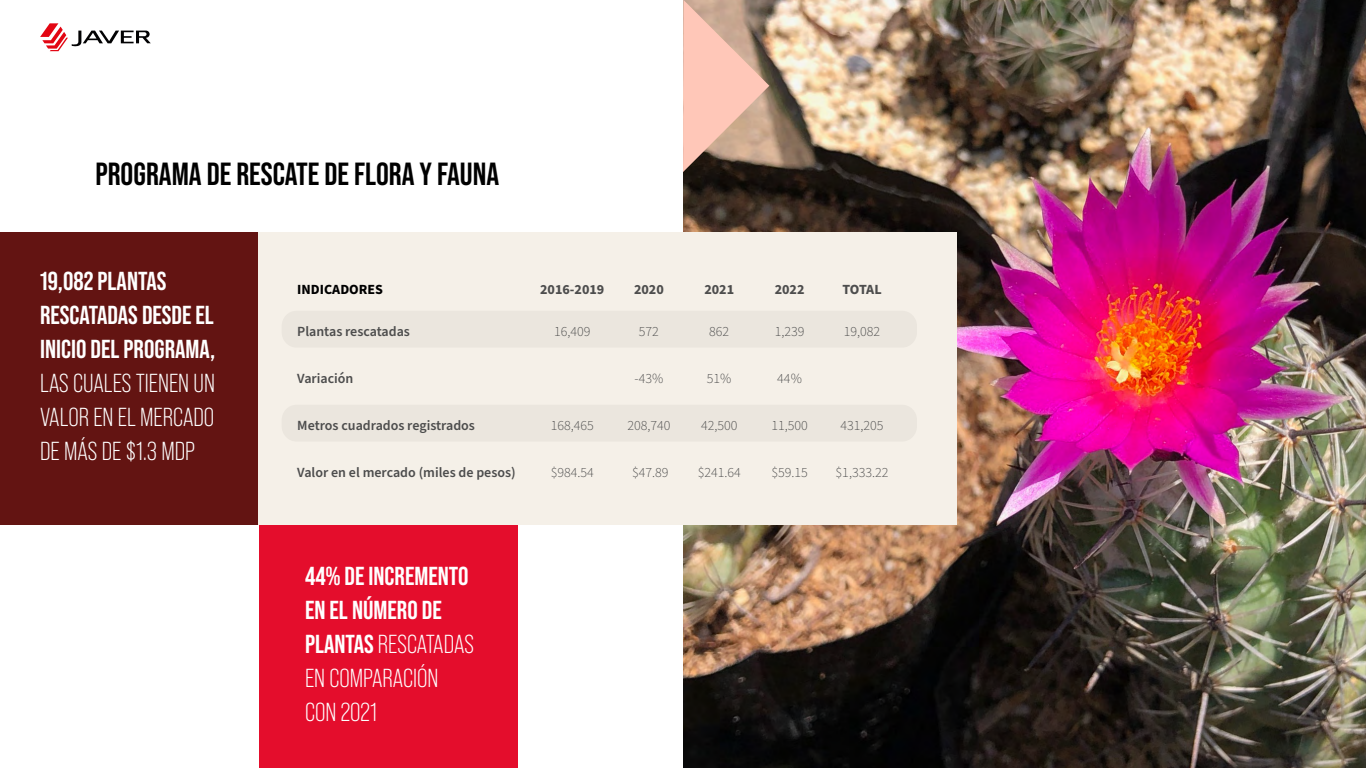
<style>
.page{position:relative;width:1366px;height:768px;background:#fff}
.page>*{position:absolute;margin:0;border:0;box-sizing:border-box;transform-origin:0 0}
.t1{font:700 32px "Bebas Neue Pro";color:#000}
.t2{font:700 26px/34px "Bebas Neue Pro";color:#fff}
.t3{font:26px/34px "Bebas Neue Pro";color:#fff;text-align:justify}
.t4{font:300 14px "Source Sans Pro";color:#4d4d4d}
.t5{font:600 14px "Source Sans Pro";color:#4d4d4d}
.t6{font:700 14px "Source Sans Pro";color:#4d4d4d}
.t7{font:700 14px "Source Sans Pro";color:#000}
.s1{font-weight:400}
</style>
<div class="page">
<div style="left:0;top:232px;width:259px;height:292px;background:#631412"></div>
<div style="left:259px;top:524px;width:259px;height:244px;background:#e40d2c"></div>
<img style="left:683px;top:0;width:683px;height:768px">
<svg style="left:683px;top:0;width:86px;height:172px;background:#d1a896"></svg>
<div style="left:259px;top:232px;width:698px;height:292px;background:#f5f0e8"></div>
<div style="left:282px;top:311px;width:635px;height:37px;background:#ebe6de;border-radius:15px"></div>
<div style="left:282px;top:405px;width:635px;height:37px;background:#ebe6de;border-radius:15px"></div>
<svg style="left:40px;top:23px;width:111px;height:28px"></svg>
<p class="t1" style="left:95px;top:156px;width:405px">PROGRAMA DE RESCATE DE FLORA Y FAUNA</p>
<p class="t2" style="left:40px;top:263px;width:177px">19,082 PLANTAS<br>RESCATADAS DESDE EL<br>INICIO DEL PROGRAMA,</p>
<p class="t3" style="left:40px;top:366px;width:176px">LAS CUALES TIENEN UN VALOR EN EL MERCADO DE MÁS DE $1.3 MDP</p>
<p class="t7" style="left:297px;top:280px;width:87px">INDICADORES</p>
<p class="t6" style="left:540px;top:280px;width:66px">2016-2019</p>
<p class="t6" style="left:634px;top:280px;width:31px">2020</p>
<p class="t6" style="left:704px;top:280px;width:31px">2021</p>
<p class="t6" style="left:775px;top:280px;width:31px">2022</p>
<p class="t6" style="left:842px;top:280px;width:41px">TOTAL</p>
<p class="t5" style="left:297px;top:322px;width:114px">Plantas rescatadas</p>
<p class="t4" style="left:554px;top:322px;width:38px">16,409</p>
<p class="t4" style="left:639px;top:322px;width:22px">572</p>
<p class="t4" style="left:709px;top:322px;width:22px">862</p>
<p class="t4" style="left:775px;top:322px;width:31px">1,239</p>
<p class="t4" style="left:844px;top:322px;width:38px">19,082</p>
<p class="t5" style="left:297px;top:369px;width:58px">Variación</p>
<p class="t4" style="left:635px;top:369px;width:30px">-43%</p>
<p class="t4" style="left:707px;top:369px;width:26px">51%</p>
<p class="t4" style="left:777px;top:369px;width:26px">44%</p>
<p class="t5" style="left:297px;top:416px;width:179px">Metros cuadrados registrados</p>
<p class="t4" style="left:551px;top:416px;width:45px">168,465</p>
<p class="t4" style="left:627px;top:416px;width:45px">208,740</p>
<p class="t4" style="left:701px;top:416px;width:38px">42,500</p>
<p class="t4" style="left:771px;top:416px;width:38px">11,500</p>
<p class="t4" style="left:841px;top:416px;width:45px">431,205</p>
<p class="t5" style="left:297px;top:463px;width:220px">Valor en el mercado (miles de pesos)</p>
<p class="t4" style="left:551px;top:463px;width:45px">$984.54</p>
<p class="t4" style="left:632px;top:463px;width:38px">$47.89</p>
<p class="t4" style="left:698px;top:463px;width:45px">$241.64</p>
<p class="t4" style="left:771px;top:463px;width:38px">$59.15</p>
<p class="t4" style="left:836px;top:463px;width:54px">$1,333.22</p>
<p class="t2" style="left:305px;top:559px;width:170px">44% DE INCREMENTO<br>EN EL NÚMERO DE<br>PLANTAS <span class="s1">RESCATADAS<br>EN COMPARACIÓN<br>CON 2021</span></p>
</div>
